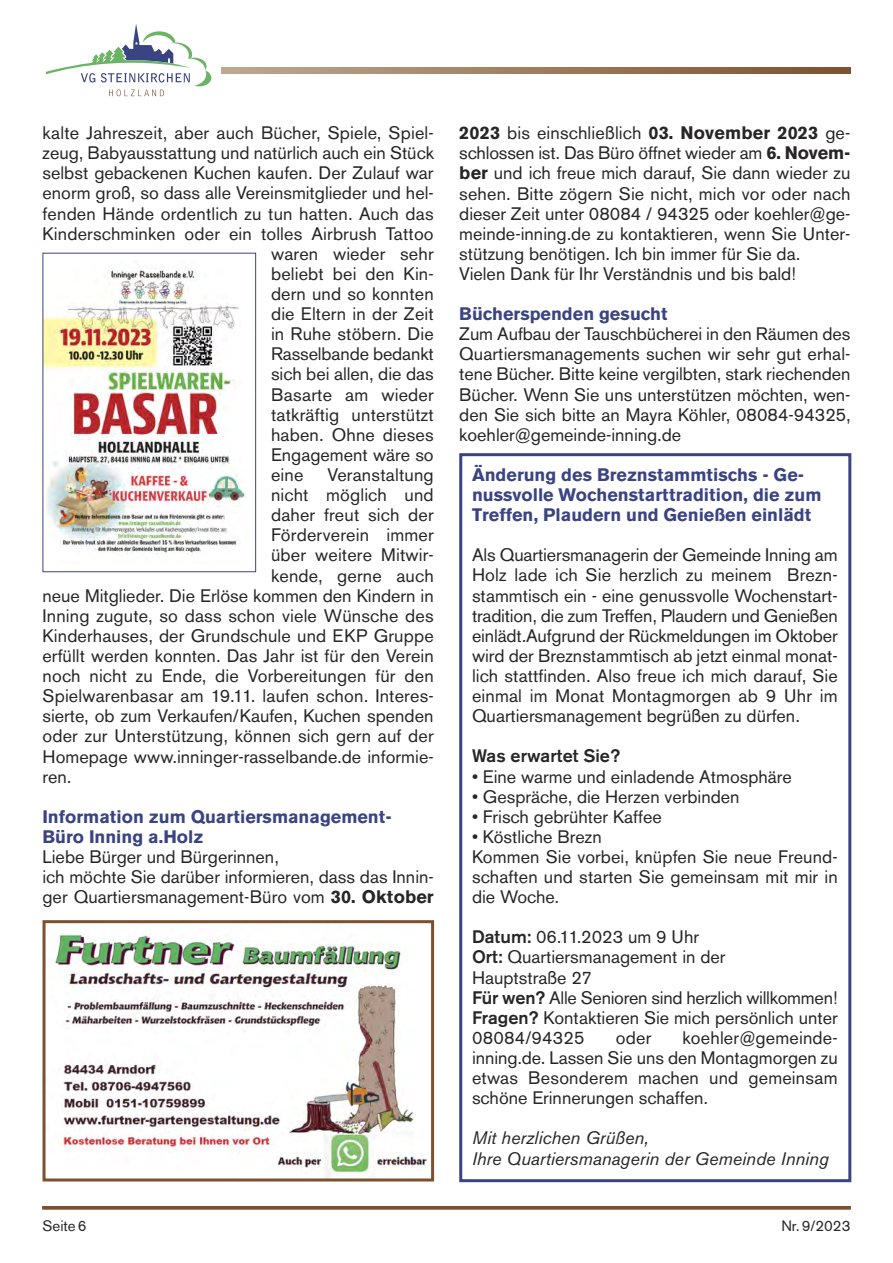
<style>
.page{position:relative;width:893px;height:1263px;background:#fff}
.page>*{position:absolute;margin:0;border:0;box-sizing:border-box;transform-origin:0 0}
.t1{font:18px/20.1px "Akzidenz Grotesk BQ";color:#272526}
.t2{font:700 18px/20.1px "Akzidenz Grotesk BQ";color:#3b4483}
.t3{font:italic 18px/20.1px "Akzidenz Grotesk BQ";color:#272526}
.t4{font:500 18px "Akzidenz Grotesk BQ";color:#272526}
.t5{font:15px "Akzidenz Grotesk BQ";color:#272526}
.s1{font-weight:700}
.s2{font-weight:500}
</style>
<div class="page">
<div style="left:459px;top:453px;width:392px;height:729px;border:3px solid #3b4483"></div>
<svg style="left:46px;top:24px;width:165px;height:72px"></svg>
<svg style="left:221px;top:67px;width:629px;height:6px;background:#9d7d5f"></svg>
<hr style="left:43px;top:1206px;width:807px;height:3px;background:#7b512f">
<img style="left:54px;top:934px;width:373px;height:243px">
<div style="left:43px;top:920px;width:391px;height:261px;border:3px solid #7b512f"></div>
<img style="left:45px;top:268px;width:201px;height:286px">
<div style="left:43px;top:253px;width:213px;height:319px;border:1px solid #3b4483"></div>
<p class="t1" style="left:43px;top:123px;width:393px">kalte Jahreszeit, aber auch Bücher, Spiele, Spiel-</p>
<p class="t1" style="left:43px;top:143px;width:393px">zeug, Babyausstattung und natürlich auch ein Stück</p>
<p class="t1" style="left:43px;top:163px;width:392px">selbst gebackenen Kuchen kaufen. Der Zulauf war</p>
<p class="t1" style="left:43px;top:183px;width:393px">enorm groß, so dass alle Vereinsmitglieder und hel-</p>
<p class="t1" style="left:43px;top:204px;width:393px">fenden Hände ordentlich zu tun hatten. Auch das</p>
<p class="t1" style="left:43px;top:224px;width:393px">Kinderschminken oder ein tolles Airbrush Tattoo</p>
<p class="t1" style="left:271px;top:244px;width:164px">waren wieder sehr</p>
<p class="t1" style="left:271px;top:264px;width:164px">beliebt bei den Kin-</p>
<p class="t1" style="left:271px;top:284px;width:164px">dern und so konnten</p>
<p class="t1" style="left:271px;top:304px;width:164px">die Eltern in der Zeit</p>
<p class="t1" style="left:271px;top:324px;width:164px">in Ruhe stöbern. Die</p>
<p class="t1" style="left:271px;top:344px;width:164px">Rasselbande bedankt</p>
<p class="t1" style="left:271px;top:364px;width:164px">sich bei allen, die das</p>
<p class="t1" style="left:271px;top:384px;width:164px">Basarte am wieder</p>
<p class="t1" style="left:271px;top:405px;width:164px">tatkräftig unterstützt</p>
<p class="t1" style="left:271px;top:425px;width:164px">haben. Ohne dieses</p>
<p class="t1" style="left:271px;top:445px;width:164px">Engagement wäre so</p>
<p class="t1" style="left:271px;top:465px;width:34px">eine</p>
<p class="t1" style="left:327px;top:465px;width:108px">Veranstaltung</p>
<p class="t1" style="left:271px;top:485px;width:164px">nicht möglich und</p>
<p class="t1" style="left:271px;top:505px;width:164px">daher freut sich der</p>
<p class="t1" style="left:271px;top:525px;width:164px">Förderverein immer</p>
<p class="t1" style="left:271px;top:545px;width:164px">über weitere Mitwir-</p>
<p class="t1" style="left:271px;top:565px;width:164px">kende, gerne auch</p>
<p class="t1" style="left:43px;top:586px;width:393px">neue Mitglieder. Die Erlöse kommen den Kindern in</p>
<p class="t1" style="left:43px;top:606px;width:393px">Inning zugute, so dass schon viele Wünsche des</p>
<p class="t1" style="left:43px;top:626px;width:393px">Kinderhauses, der Grundschule und EKP Gruppe</p>
<p class="t1" style="left:43px;top:646px;width:393px">erfüllt werden konnten. Das Jahr ist für den Verein</p>
<p class="t1" style="left:43px;top:666px;width:393px">noch nicht zu Ende, die Vorbereitungen für den</p>
<p class="t1" style="left:43px;top:686px;width:393px">Spielwarenbasar am 19.11. laufen schon. Interes-</p>
<p class="t1" style="left:43px;top:706px;width:392px">sierte, ob zum Verkaufen/Kaufen, Kuchen spenden</p>
<p class="t1" style="left:43px;top:726px;width:393px">oder zur Unterstützung, können sich gern auf der</p>
<p class="t1" style="left:43px;top:746px;width:393px">Homepage www.inninger-rasselbande.de informie-</p>
<p class="t1" style="left:43px;top:767px;width:30px">ren.</p>
<p class="t2" style="left:43px;top:806px;width:351px">Information zum Quartiersmanagement-<br>Büro Inning a.Holz</p>
<p class="t1" style="left:43px;top:847px;width:393px">Liebe Bürger und Bürgerinnen,<br>ich möchte Sie darüber informieren, dass das Innin&shy;ger Quartiersmanagement-Büro vom <span class="s1">30. Oktober</span></p>
<p class="t1" style="left:459px;top:123px;width:393px"><span class="s1">2023</span> bis einschließlich <span class="s1">03. November 2023</span> ge&shy;schlossen ist. Das Büro öffnet wieder am <span class="s1">6. Novem&shy;ber</span> und ich freue mich darauf, Sie dann wieder zu sehen. Bitte zögern Sie nicht, mich vor oder nach dieser Zeit unter 08084 / 94325 oder koehler@ge&shy;meinde-inning.de zu kontaktieren, wenn Sie Unter&shy;stützung benötigen. Ich bin immer für Sie da.<br>Vielen Dank für Ihr Verständnis und bis bald!</p>
<p class="t2" style="left:459px;top:304px;width:210px">Bücherspenden gesucht</p>
<p class="t1" style="left:459px;top:324px;width:393px;text-align:justify">Zum Aufbau der Tauschbücherei in den Räumen des Quartiersmanagements suchen wir sehr gut erhal&shy;tene Bücher. Bitte keine vergilbten, stark riechenden Bücher. Wenn Sie uns unterstützen möchten, wen&shy;den Sie sich bitte an Mayra Köhler, 08084-94325, koehler@gemeinde-inning.de</p>
<p class="t2" style="left:472px;top:464px;width:351px">Änderung des Breznstammtischs - Ge&shy;nussvolle Wochenstarttradition, die zum<br>Treffen, Plaudern und Genießen einlädt</p>
<p class="t1" style="left:472px;top:545px;width:367px;text-align:justify">Als Quartiersmanagerin der Gemeinde Inning am Holz lade ich Sie herzlich zu meinem Brezn&shy;stammtisch ein - eine genussvolle Wochenstart&shy;tradition, die zum Treffen, Plaudern und Genießen einlädt.Aufgrund der Rückmeldungen im Oktober wird der Breznstammtisch ab jetzt einmal monat&shy;lich stattfinden. Also freue ich mich darauf, Sie einmal im Monat Montagmorgen ab 9 Uhr im Quartiersmanagement begrüßen zu dürfen.</p>
<p class="t4" style="left:472px;top:746px;width:150px">Was erwartet Sie?</p>
<p class="t1" style="left:472px;top:766px;width:321px">• Eine warme und einladende Atmosphäre</p>
<p class="t1" style="left:472px;top:786px;width:269px">• Gespräche, die Herzen verbinden</p>
<p class="t1" style="left:472px;top:807px;width:191px">• Frisch gebrühter Kaffee</p>
<p class="t1" style="left:472px;top:827px;width:367px">• Köstliche Brezn<br>Kommen Sie vorbei, knüpfen Sie neue Freund&shy;schaften und starten Sie gemeinsam mit mir in die Woche.</p>
<p class="t1" style="left:472px;top:927px;width:367px"><span class="s2">Datum:</span> 06.11.2023 um 9 Uhr<br><span class="s2">Ort:</span> Quartiersmanagement in der<br>Hauptstraße 27<br><span class="s2">Für wen?</span> Alle Senioren sind herzlich willkommen!<br><span class="s2">Fragen?</span> Kontaktieren Sie mich persönlich unter<br>08084/94325</p>
<p class="t1" style="left:472px;top:1028px;width:367px;text-align:justify;text-indent:211px">koehler@gemeinde&shy;inning.de. Lassen Sie uns den Montagmorgen zu etwas Besonderem machen und gemeinsam schöne Erinnerungen schaffen.</p>
<p class="t3" style="left:472px;top:1128px;width:358px">Mit herzlichen Grüßen,<br>Ihre Quartiersmanagerin der Gemeinde Inning</p>
<p class="t1" style="left:616px;top:1028px;width:37px">oder</p>
<p class="t5" style="left:43px;top:1217px;width:46px">Seite 6</p>
<p class="t5" style="left:781px;top:1217px;width:71px">Nr. 9/2023</p>
</div>
